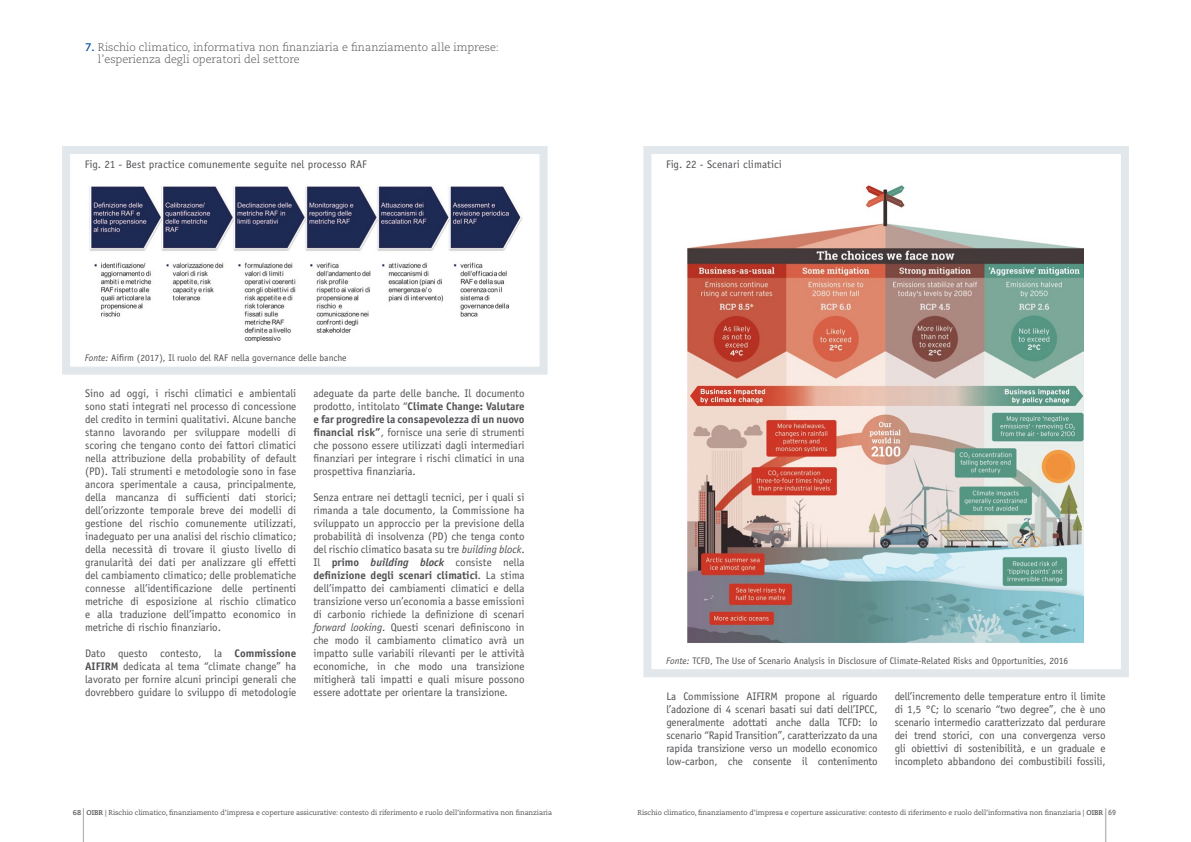
<style>
.page{position:relative;width:1191px;height:842px;background:#fff}
.page>*{position:absolute;margin:0;border:0;box-sizing:border-box;transform-origin:0 0}
.t1{font:49px "Caecilia";color:#504f53;scale:.14 1}
.t2{font:11px/13px "Officina Sans";color:#504f53;text-align:justify}
.t3{font:300 11px/12px "Caecilia";color:#504f53}
.t4{font:9.5px "Officina Sans";color:#504f53}
.t5{font:7px "Caecilia";letter-spacing:-.01em;color:#504f53}
.t6{font:700 7px "Caecilia";color:#504f53}
.s1{font-weight:700;color:#004d9f}
.s2{font-style:italic}
.s3{font-weight:700}
.s4{font-weight:700;font-style:italic}
.s5{font-family:"Officina Sans";font-size:8px}
</style>
<div class="page">
<img style="left:89px;top:186px;width:433px;height:157px">
<div style="left:62px;top:146px;width:485px;height:229px;border:8px solid #e1e7ea"></div>
<div style="left:643px;top:146px;width:485px;height:531px;border:8px solid #e1e7ea"></div>
<img style="left:686px;top:185px;width:397px;height:459px">
<p class="t3" style="left:98px;top:42px;width:402px;text-indent:-13px"><span class="s1">7.</span> Rischio climatico, informativa non finanziaria e finanziamento alle imprese: l’esperienza degli operatori del settore</p>
<p class="t2" style="left:85px;top:158px;width:284px">Fig. 21 - Best practice comunemente seguite nel processo RAF</p>
<p class="t4" style="left:85px;top:352px;width:263px"><span class="s2">Fonte:</span> Aifirm (2017), Il ruolo del RAF nella governance delle banche</p>
<p class="t2" style="left:85px;top:387px;width:213px">Sino ad oggi, i rischi climatici e ambientali sono stati integrati nel processo di concessione del credito in termini qualitativi. Alcune banche stanno lavorando per sviluppare modelli di scoring che tengano conto dei fattori climatici nella attribuzione della probability of default (PD). Tali strumenti e metodologie sono in fase ancora sperimentale a causa, principalmente, della mancanza di sufficienti dati storici; dell’orizzonte temporale breve dei modelli di gestione del rischio comunemente utilizzati, inadeguato per una analisi del rischio climatico; della necessità di trovare il giusto livello di granularità dei dati per analizzare gli effetti del cambiamento climatico; delle problematiche connesse all’identificazione delle pertinenti metriche di esposizione al rischio climatico e alla traduzione dell’impatto economico in metriche di rischio finanziario.</p>
<p class="t2" style="left:85px;top:647px;width:213px">Dato questo contesto, la <span class="s3">Commissione AIFIRM</span> dedicata al tema “climate change” ha lavorato per fornire alcuni principi generali che dovrebbero guidare lo sviluppo di metodologie</p>
<p class="t2" style="left:313px;top:387px;width:213px">adeguate da parte delle banche. Il documento prodotto, intitolato “<span class="s3">Climate Change: Valutare e far progredire la consapevolezza di un nuovo financial risk”</span>, fornisce una serie di strumenti che possono essere utilizzati dagli intermediari finanziari per integrare i rischi climatici in una prospettiva finanziaria.</p>
<p class="t2" style="left:313px;top:491px;width:213px">Senza entrare nei dettagli tecnici, per i quali si rimanda a tale documento, la Commissione ha sviluppato un approccio per la previsione della probabilità di insolvenza (PD) che tenga conto del rischio climatico basata su tre <span class="s2">building block</span>.<br>Il <span class="s3">primo</span> <span class="s4">building block</span> consiste nella <span class="s3">definizione degli scenari climatici</span>. La stima dell’impatto dei cambiamenti climatici e della transizione verso un’economia a basse emissioni di carbonio richiede la definizione di scenari <span class="s2">forward looking</span>. Questi scenari definiscono in che modo il cambiamento climatico avrà un impatto sulle variabili rilevanti per le attività economiche, in che modo una transizione mitigherà tali impatti e quali misure possono essere adottate per orientare la transizione.</p>
<p class="t2" style="left:666px;top:158px;width:117px">Fig. 22 - Scenari climatici</p>
<p class="t4" style="left:666px;top:655px;width:404px"><span class="s2">Fonte:</span> TCFD, The Use of Scenario Analysis in Disclosure of Climate-Related Risks and Opportunities, 2016</p>
<p class="t2" style="left:894px;top:690px;width:212px">dell’incremento delle temperature entro il limite di 1,5 °C; lo scenario “two degree”, che è uno scenario intermedio caratterizzato dal perdurare dei trend storici, con una convergenza verso gli obiettivi di sostenibilità, e un graduale e incompleto abbandono dei combustibili fossili,</p>
<p class="t2" style="left:666px;top:690px;width:213px">La Commissione AIFIRM propone al riguardo l’adozione di 4 scenari basati sui dati dell’IPCC, generalmente adottati anche dalla TCFD: lo scenario “Rapid Transition”, caratterizzato da una rapida transizione verso un modello economico low-carbon, che consente il contenimento</p>
<h1 class="t1" style="left:83px;top:800px;width:13px">|</h1>
<h1 class="t1" style="left:1105px;top:800px;width:13px">|</h1>
<p class="t6" style="left:73px;top:808px;width:10px">68</p>
<p class="t5" style="left:637px;top:808px;width:480px">Rischio climatico, finanziamento d’impresa e coperture assicurative: contesto di riferimento e ruolo dell’informativa non finanziaria | <span class="s3">OIBR</span> <span class="s5">69</span></p>
<p class="t5" style="left:86px;top:808px;width:467px"><span class="s3">OIBR</span> | Rischio climatico, finanziamento d’impresa e coperture assicurative: contesto di riferimento e ruolo dell’informativa non finanziaria</p>
</div>
